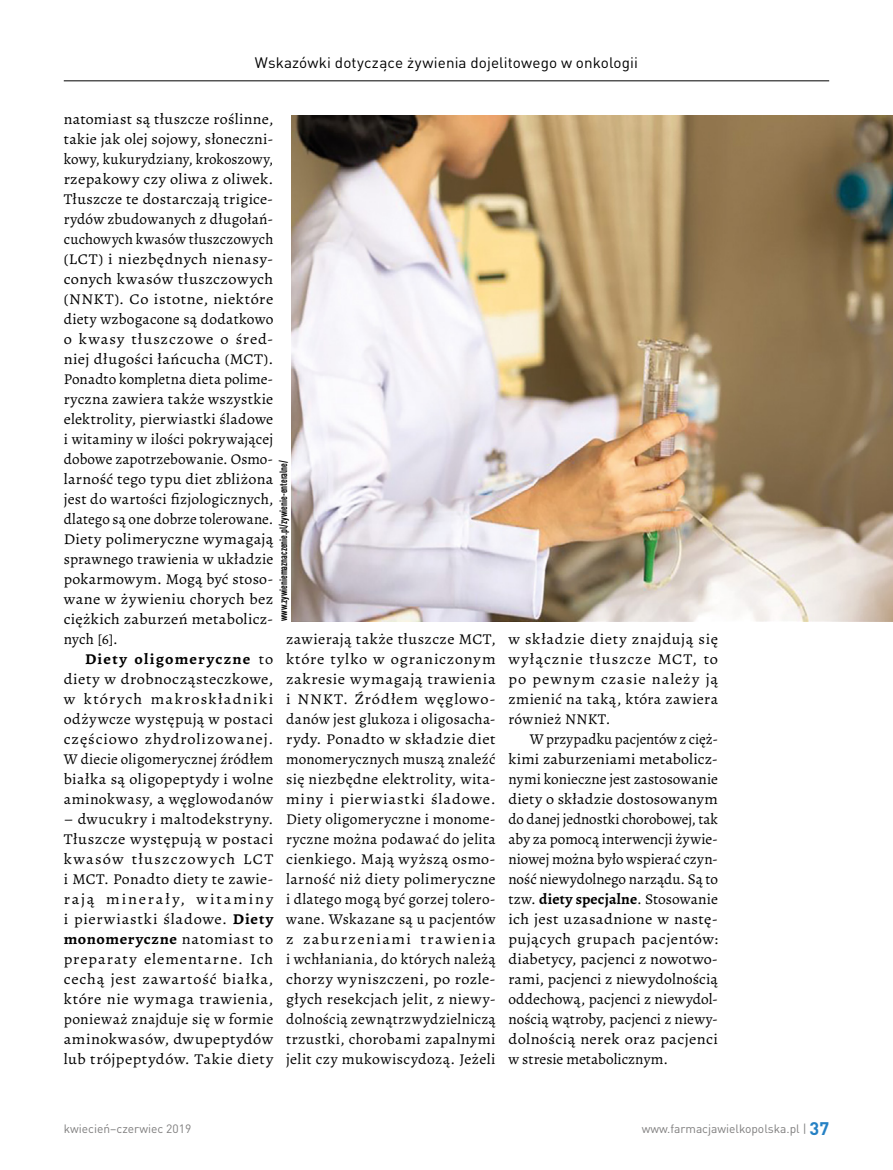
<style>
.page{position:relative;width:893px;height:1170px;background:#fff}
.page>*{position:absolute;margin:0;border:0;box-sizing:border-box;transform-origin:0 0}
.t1{font:15px/20px "Alegreya";letter-spacing:.02em;color:#000;text-align:justify;scale:1.07 1}
.t2{font:15px/20px "Alegreya";letter-spacing:.02em;color:#000;text-align:justify}
.t3{font:15px/20px "Alegreya";letter-spacing:.02em;color:#000;text-align:justify;scale:1.06 1}
.t4{font:15px/20px "Alegreya";letter-spacing:.02em;color:#000;text-align:justify;scale:1.09 1}
.t5{font:15px "DIN Pro";letter-spacing:.005em;color:#000}
.t6{font:12px "DIN Pro";color:#7f7e7e}
.t7{font:700 condensed 10.5px "DIN Pro";color:#000;scale:.9 1}
.s1{font-weight:700}
.s2{font-weight:700;font-size:18px;color:#2581c4}
</style>
<div class="page">
<hr style="left:64px;top:80px;width:765px;height:1px;background:#000">
<img style="left:291px;top:115px;width:602px;height:506px">
<p class="t5" style="left:255px;top:51px;width:385px">Wskazówki dotyczące żywienia dojelitowego w onkologii</p>
<p class="t1" style="left:64px;top:109px;width:197px">natomiast są tłuszcze roślinne, takie jak olej sojowy, słoneczni&shy;kowy, kukurydziany, krokoszowy, rzepakowy czy oliwa z oliwek.<br>Tłuszcze te dostarczają trigice&shy;rydów zbudowanych z długołań&shy;cuchowych kwasów tłuszczowych (LCT) i niezbędnych nienasy&shy;conych kwasów tłuszczowych (NNKT). Co istotne, niektóre diety wzbogacone są dodatkowo o kwasy tłuszczowe o śred&shy;niej długości łańcucha (MCT).<br>Ponadto kompletna dieta polime&shy;ryczna zawiera także wszystkie elektrolity, pierwiastki śladowe i witaminy w ilości pokrywającej dobowe zapotrzebowanie. Osmo&shy;larność tego typu diet zbliżona jest do wartości fizjologicznych, dlatego są one dobrze tolerowane.<br>Diety polimeryczne wymagają sprawnego trawienia w układzie pokarmowym. Mogą być stoso&shy;wane w żywieniu chorych bez ciężkich zaburzeń metabolicz&shy;nych [6].</p>
<p class="t4" style="left:64px;top:648px;width:194px;text-indent:21px"><span class="s1">Diety oligomeryczne</span> to diety w drobnocząsteczkowe, w których makroskładniki odżywcze występują w postaci częściowo zhydrolizowanej.<br>W diecie oligomerycznej źródłem białka są oligopeptydy i wolne aminokwasy, a węglowodanów</p>
<p class="t3" style="left:64px;top:808px;width:199px">– dwucukry i maltodekstryny.<br>Tłuszcze występują w postaci kwasów tłuszczowych LCT i MCT. Ponadto diety te zawie&shy;rają minerały, witaminy i pierwiastki śladowe. <span class="s1">Diety monomeryczne</span> natomiast to preparaty elementarne. Ich cechą jest zawartość białka, które nie wymaga trawienia, ponieważ znajduje się w formie aminokwasów, dwupeptydów lub trójpeptydów. Takie diety</p>
<p class="t7" style="left:276px;top:621px;width:180px;rotate:-90deg">www.zywieniemaznaczenie.pl/zywienie-enteralne/</p>
<p class="t1" style="left:286px;top:628px;width:197px">zawierają także tłuszcze MCT, które tylko w ograniczonym zakresie wymagają trawienia i NNKT. Źródłem węglowo&shy;danów jest glukoza i oligosacha&shy;rydy. Ponadto w składzie diet monomerycznych muszą znaleźć się niezbędne elektrolity, wita&shy;miny i pierwiastki śladowe.<br>Diety oligomeryczne i monome&shy;ryczne można podawać do jelita cienkiego. Mają wyższą osmo&shy;larność niż diety polimeryczne i dlatego mogą być gorzej tolero&shy;wane. Wskazane są u pacjentów z zaburzeniami trawienia i wchłaniania, do których należą chorzy wyniszczeni, po rozle&shy;głych resekcjach jelit, z niewy&shy;dolnością zewnątrzwydzielniczą trzustki, chorobami zapalnymi jelit czy mukowiscydozą. Jeżeli</p>
<p class="t4" style="left:508px;top:628px;width:194px">w składzie diety znajdują się wyłącznie tłuszcze MCT, to po pewnym czasie należy ją zmienić na taką, która zawiera również NNKT.</p>
<p class="t2" style="left:508px;top:728px;width:211px;text-indent:21px">W przypadku pacjentów z cięż&shy;kimi zaburzeniami metabolicz&shy;nymi konieczne jest zastosowanie diety o składzie dostosowanym do danej jednostki chorobowej, tak aby za pomocą interwencji żywie&shy;niowej można było wspierać czyn&shy;ność niewydolnego narządu. Są to tzw. <span class="s1">diety specjalne</span>. Stosowanie ich jest uzasadnione w nastę&shy;pujących grupach pacjentów: diabetycy, pacjenci z nowotwo&shy;rami, pacjenci z niewydolnością oddechową, pacjenci z niewydol&shy;nością wątroby, pacjenci z niewy&shy;dolnością nerek oraz pacjenci w stresie metabolicznym.</p>
<p class="t6" style="left:64px;top:1118px;width:129px">kwiecień–czerwiec 2019</p>
<p class="t6" style="left:642px;top:1118px;width:189px">www.farmacjawielkopolska.pl | <span class="s2">37</span></p>
</div>
